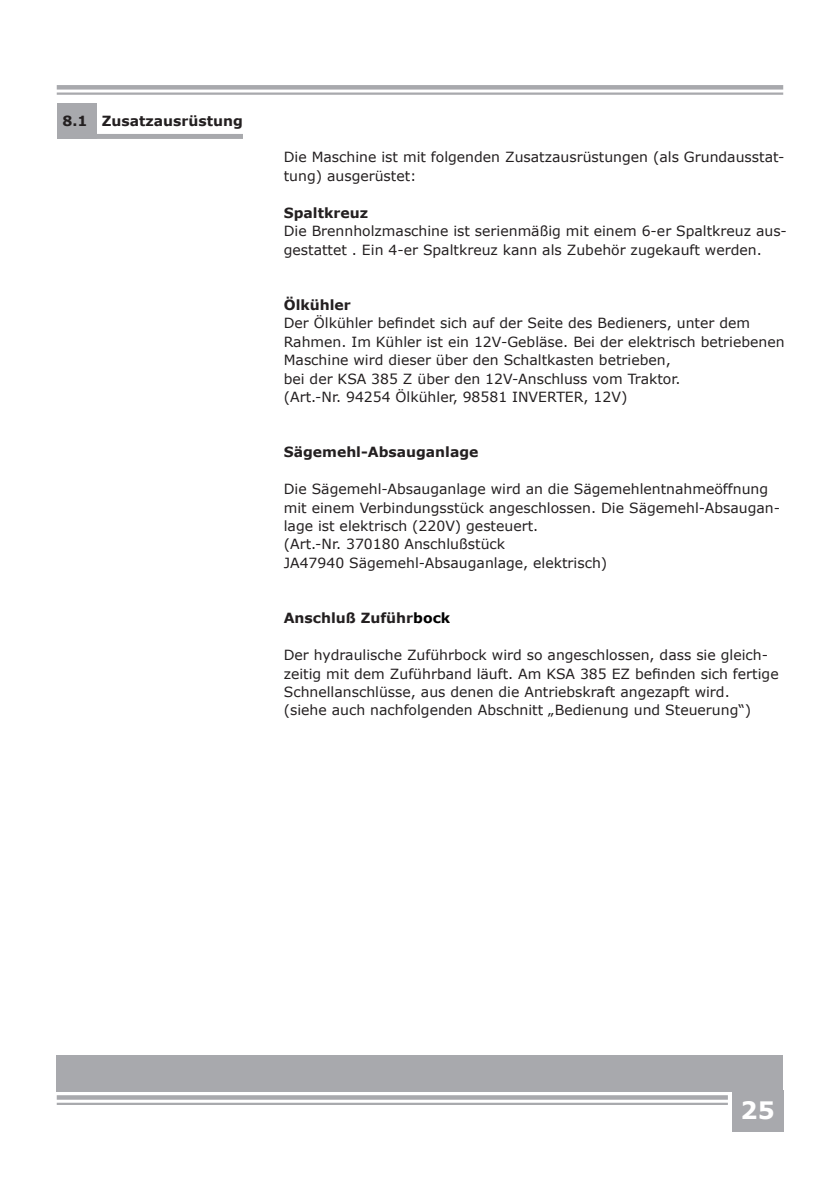
<style>
.page{position:relative;width:840px;height:1191px;background:#fff}
.page>*{position:absolute;margin:0;border:0;box-sizing:border-box;transform-origin:0 0}
.t1{font:700 24px "Verdana";color:#fff}
.t2{font:14px/18.4px "Verdana";color:#231f20}
.t3{font:700 14px "Verdana";color:#231f20}
.s1{color:#000}
</style>
<div class="page">
<div style="left:57px;top:1054px;width:725px;height:37px;background:#a8a9ad"></div>
<svg style="left:57px;top:1095px;width:670px;height:4px;background:#acadb1"></svg>
<hr style="left:57px;top:1102px;width:670px;height:3px;background:#a8a9ad">
<div style="left:57px;top:85px;width:725px;height:5px;background:#a8a9ad"></div>
<hr style="left:57px;top:92px;width:725px;height:3px;background:#a8a9ad">
<div style="left:731px;top:1090px;width:51px;height:41px;background:#a8a9ad"></div>
<div style="left:57px;top:103px;width:39px;height:36px;background:#a8a9ad"></div>
<div style="left:91px;top:134px;width:152px;height:5px;background:#a8a9ad"></div>
<p class="t3" style="left:62px;top:111px;width:182px">8.1 Zusatzausrüstung</p>
<p class="t2" style="left:283px;top:148px;width:502px">Die Maschine ist mit folgenden Zusatzausrüstungen (als Grundausstat&shy;tung) ausgerüstet:</p>
<p class="t3" style="left:283px;top:203px;width:86px">Spaltkreuz</p>
<p class="t2" style="left:283px;top:222px;width:504px">Die Brennholzmaschine ist serienmäßig mit einem 6-er Spaltkreuz aus&shy;gestattet . Ein 4-er Spaltkreuz kann als Zubehör zugekauft werden.</p>
<p class="t3" style="left:283px;top:295px;width:69px">Ölkühler</p>
<p class="t2" style="left:283px;top:314px;width:502px">Der Ölkühler befindet sich auf der Seite des Bedieners, unter dem Rahmen. Im Kühler ist ein 12V-Gebläse. Bei der elektrisch betriebenen Maschine wird dieser über den Schaltkasten betrieben,<br>bei der KSA 385 Z über den 12V-Anschluss vom Traktor.<br>(Art.-Nr. 94254 Ölkühler, 98581 INVERTER, 12V)</p>
<p class="t3" style="left:283px;top:442px;width:196px">Sägemehl-Absauganlage</p>
<p class="t2" style="left:283px;top:480px;width:497px">Die Sägemehl-Absauganlage wird an die Sägemehlentnahmeöffnung mit einem Verbindungsstück angeschlossen. Die Sägemehl-Absaugan&shy;lage ist elektrisch (220V) gesteuert.<br>(Art.-Nr. 370180 Anschlußstück<br>JA47940 Sägemehl-Absauganlage, elektrisch)</p>
<p class="t3" style="left:283px;top:608px;width:168px">Anschluß Zuführ<span class="s1">bock</span></p>
<p class="t2" style="left:283px;top:645px;width:496px">Der hydraulische Zuführbock wird so angeschlossen, dass sie gleich&shy;zeitig mit dem Zuführband läuft. Am KSA 385 EZ befinden sich fertige Schnellanschlüsse, aus denen die Antriebskraft angezapft wird.<br>(siehe auch nachfolgenden Abschnitt „Bedienung und Steuerung“)</p>
<h1 class="t1" style="left:740px;top:1092px;width:36px">25</h1>
</div>
